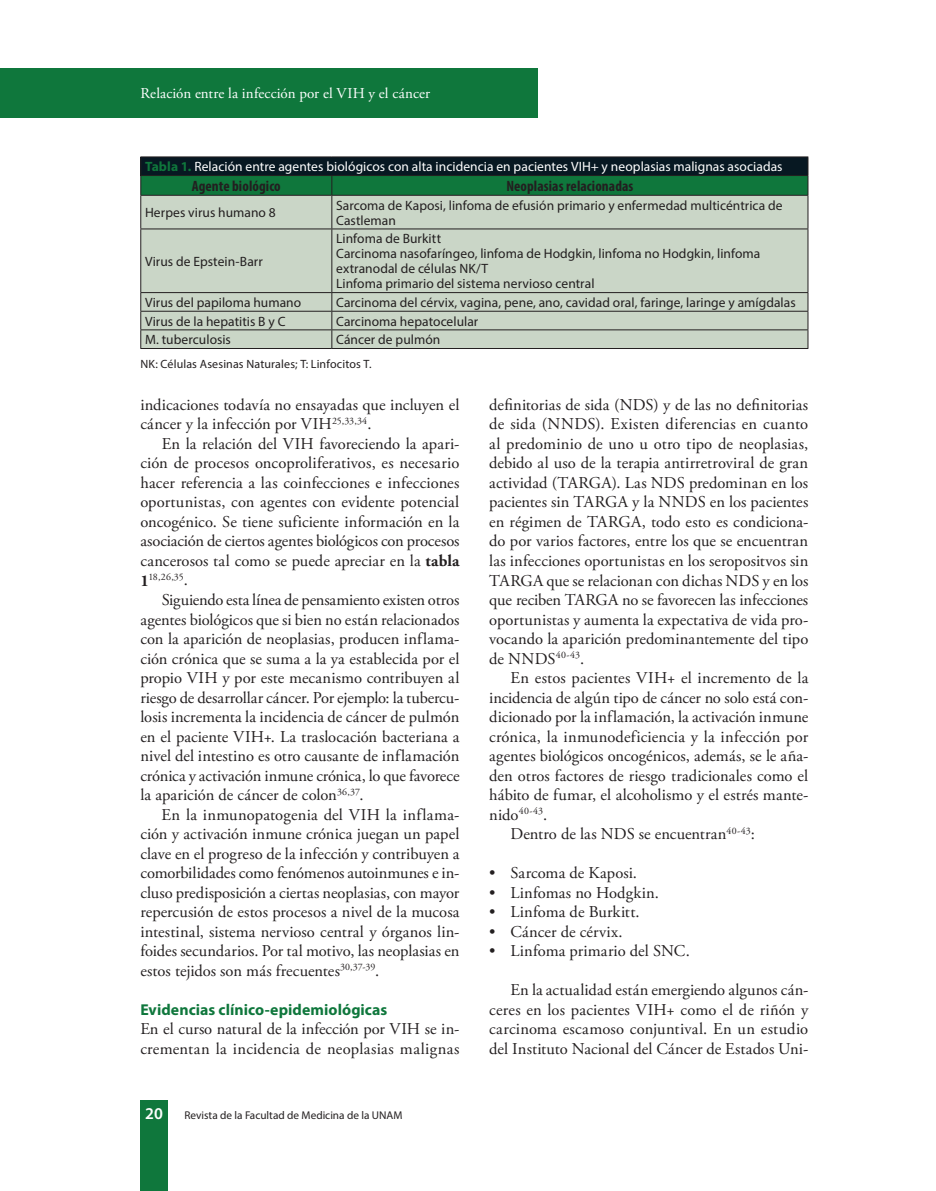
<style>
.page{position:relative;width:936px;height:1191px;background:#fff}
.page>*{position:absolute;margin:0;border:0;box-sizing:border-box;transform-origin:0 0}
.t1{font:16.5px/19.5px "Adobe Garamond Pro";letter-spacing:.005em;color:#231f20;text-align:justify}
.t2{font:600 16.5px "Myriad Pro";color:#fff}
.t3{font:700 15.75px "Myriad Pro";letter-spacing:.005em;color:#0f773c}
.t4{font:15px "Adobe Garamond Pro";letter-spacing:.01em;color:#fff}
.t5{font:700 condensed 15px "Myriad Pro";letter-spacing:.005em;color:#231f20}
.t6{font:13.5px/15px "Myriad Pro";letter-spacing:.005em;color:#231f20}
.t7{font:13.5px "Myriad Pro";letter-spacing:.005em;color:#fff}
.t8{font:12px "Myriad Pro";letter-spacing:.01em;color:#231f20}
.t9{font:11.25px "Myriad Pro";color:#231f20}
.t10{font:9.9px "Adobe Garamond Pro";color:#231f20}
.s1{font-weight:700;color:#0f773c}
.s2{font-weight:700}
.s3{font-weight:700;font-size:16.5px}
.s4{font-size:16.5px}
</style>
<div class="page">
<div style="left:0;top:68px;width:537px;height:49px;background:#0f773c"></div>
<div style="left:140px;top:1100px;width:28px;height:91px;background:#0f773c"></div>
<div style="left:141px;top:196px;width:666px;height:152px;background:#cad6c7"></div>
<hr style="left:140px;top:195px;width:192px;height:1px;background:#231f20">
<hr style="left:332px;top:195px;width:476px;height:1px;background:#231f20">
<hr style="left:331px;top:196px;width:1px;height:32px;background:#231f20">
<hr style="left:140px;top:228px;width:192px;height:1px;background:#231f20">
<hr style="left:332px;top:228px;width:476px;height:1px;background:#231f20">
<hr style="left:331px;top:229px;width:1px;height:63px;background:#231f20">
<hr style="left:140px;top:292px;width:192px;height:1px;background:#231f20">
<hr style="left:332px;top:292px;width:476px;height:1px;background:#231f20">
<hr style="left:140px;top:311px;width:192px;height:1px;background:#231f20">
<hr style="left:332px;top:311px;width:476px;height:1px;background:#231f20">
<hr style="left:140px;top:329px;width:192px;height:1px;background:#231f20">
<hr style="left:332px;top:329px;width:476px;height:1px;background:#231f20">
<svg style="left:331px;top:293px;width:1px;height:55px"></svg>
<hr style="left:140px;top:156px;width:192px;height:1px;background:#231f20">
<hr style="left:332px;top:156px;width:476px;height:1px;background:#231f20">
<svg style="left:140px;top:157px;width:668px;height:38px;background:#0c472e"></svg>
<hr style="left:140px;top:196px;width:1px;height:32px;background:#231f20">
<hr style="left:807px;top:196px;width:1px;height:32px;background:#231f20">
<hr style="left:140px;top:229px;width:1px;height:63px;background:#231f20">
<hr style="left:807px;top:229px;width:1px;height:63px;background:#231f20">
<svg style="left:140px;top:293px;width:1px;height:55px"></svg>
<svg style="left:807px;top:293px;width:1px;height:55px"></svg>
<hr style="left:140px;top:348px;width:192px;height:1px;background:#231f20">
<hr style="left:332px;top:348px;width:476px;height:1px;background:#231f20">
<p class="t4" style="left:140px;top:84px;width:291px">Relación entre la infección por el VIH y el cáncer</p>
<p class="t7" style="left:145px;top:158px;width:639px"><span class="s1">Tabla 1.</span> Relación entre agentes biológicos con alta incidencia en pacientes VIH+ y neoplasias malignas asociadas</p>
<p class="t5" style="left:192px;top:177px;width:90px">Agente biológico</p>
<p class="t5" style="left:506px;top:177px;width:128px">Neoplasias relacionadas</p>
<p class="t6" style="left:145px;top:205px;width:132px">Herpes virus humano 8</p>
<p class="t6" style="left:336px;top:197px;width:448px">Sarcoma de Kaposi, linfoma de efusión primario y enfermedad multicéntrica de<br>Castleman</p>
<p class="t6" style="left:145px;top:253px;width:119px">Virus de Epstein-Barr</p>
<p class="t6" style="left:336px;top:231px;width:426px">Linfoma de Burkitt<br>Carcinoma nasofaríngeo, linfoma de Hodgkin, linfoma no Hodgkin, linfoma extranodal de células NK/T<br>Linfoma primario del sistema nervioso central</p>
<p class="t6" style="left:145px;top:295px;width:158px">Virus del papiloma humano</p>
<p class="t6" style="left:336px;top:295px;width:461px">Carcinoma del cérvix, vagina, pene, ano, cavidad oral, faringe, laringe y amígdalas</p>
<p class="t6" style="left:145px;top:313px;width:142px">Virus de la hepatitis B y C</p>
<p class="t6" style="left:336px;top:313px;width:144px">Carcinoma hepatocelular</p>
<p class="t6" style="left:145px;top:332px;width:87px">M. tuberculosis</p>
<p class="t6" style="left:336px;top:332px;width:106px">Cáncer de pulmón</p>
<p class="t8" style="left:140px;top:356px;width:232px">NK: Células Asesinas Naturales; T: Linfocitos T.</p>
<p class="t1" style="left:140px;top:395px;width:320px">indicaciones todavía no ensayadas que incluyen el cáncer y la infección por VIH<sup>25,33,34</sup>.</p>
<p class="t1" style="left:140px;top:434px;width:320px;text-indent:21px">En la relación del VIH favoreciendo la apari&shy;ción de procesos oncoproliferativos, es necesario hacer referencia a las coinfecciones e infecciones oportunistas, con agentes con evidente potencial oncogénico. Se tiene suficiente información en la asociación de ciertos agentes biológicos con procesos cancerosos tal como se puede apreciar en la <span class="s2">tabla</span></p>
<p class="t10" style="left:140px;top:571px;width:49px"><span class="s3">1</span>18,26,35<span class="s4">.</span></p>
<p class="t1" style="left:140px;top:590px;width:320px;text-indent:21px">Siguiendo esta línea de pensamiento existen otros agentes biológicos que si bien no están relacionados con la aparición de neoplasias, producen inflama&shy;ción crónica que se suma a la ya establecida por el propio VIH y por este mecanismo contribuyen al riesgo de desarrollar cáncer. Por ejemplo: la tubercu&shy;losis incrementa la incidencia de cáncer de pulmón en el paciente VIH+. La traslocación bacteriana a nivel del intestino es otro causante de inflamación crónica y activación inmune crónica, lo que favorece la aparición de cáncer de colon<sup>36,37</sup>.</p>
<p class="t1" style="left:140px;top:805px;width:320px;text-indent:21px">En la inmunopatogenia del VIH la inflama&shy;ción y activación inmune crónica juegan un papel clave en el progreso de la infección y contribuyen a comorbilidades como fenómenos autoinmunes e in&shy;cluso predisposición a ciertas neoplasias, con mayor repercusión de estos procesos a nivel de la mucosa intestinal, sistema nervioso central y órganos lin&shy;foides secundarios. Por tal motivo, las neoplasias en estos tejidos son más frecuentes<sup>30,37-39</sup>.</p>
<p class="t3" style="left:140px;top:999px;width:248px">Evidencias clínico-epidemiológicas</p>
<p class="t1" style="left:140px;top:1019px;width:320px">En el curso natural de la infección por VIH se in&shy;crementan la incidencia de neoplasias malignas</p>
<p class="t2" style="left:137px;top:1102px;width:27px">2020</p>
<p class="t9" style="left:184px;top:1107px;width:219px">Revista de la Facultad de Medicina de la UNAM</p>
<p class="t1" style="left:489px;top:395px;width:320px">definitorias de sida (NDS) y de las no definitorias de sida (NNDS). Existen diferencias en cuanto al predominio de uno u otro tipo de neoplasias, debido al uso de la terapia antirretroviral de gran actividad (TARGA). Las NDS predominan en los pacientes sin TARGA y la NNDS en los pacientes en régimen de TARGA, todo esto es condiciona&shy;do por varios factores, entre los que se encuentran las infecciones oportunistas en los seropositvos sin TARGA que se relacionan con dichas NDS y en los que reciben TARGA no se favorecen las infecciones oportunistas y aumenta la expectativa de vida pro&shy;vocando la aparición predominantemente del tipo de NNDS<sup>40-43</sup>.</p>
<p class="t1" style="left:510px;top:668px;width:299px">En estos pacientes VIH+ el incremento de la</p>
<p class="t1" style="left:489px;top:688px;width:320px">incidencia de algún tipo de cáncer no solo está con-</p>
<p class="t1" style="left:489px;top:707px;width:320px">dicionado por la inflamación, la activación inmune</p>
<p class="t1" style="left:489px;top:727px;width:320px">crónica, la inmunodeficiencia y la infección por</p>
<p class="t1" style="left:489px;top:746px;width:320px">agentes biológicos oncogénicos, además, se le aña-</p>
<p class="t1" style="left:489px;top:766px;width:320px">den otros factores de riesgo tradicionales como el</p>
<p class="t1" style="left:489px;top:785px;width:320px">hábito de fumar, el alcoholismo y el estrés mante-</p>
<p class="t1" style="left:489px;top:805px;width:60px">nido<sup>40-43</sup>.</p>
<p class="t1" style="left:510px;top:824px;width:246px">Dentro de las NDS se encuentran<sup>40-43</sup>:</p>
<p class="t1" style="left:489px;top:863px;width:149px">• Sarcoma de Kaposi.</p>
<p class="t1" style="left:489px;top:883px;width:171px">• Linfomas no Hodgkin.</p>
<p class="t1" style="left:489px;top:902px;width:152px">• Linfoma de Burkitt.</p>
<p class="t1" style="left:489px;top:922px;width:135px">• Cáncer de cérvix.</p>
<p class="t1" style="left:489px;top:941px;width:202px">• Linfoma primario del SNC.</p>
<p class="t1" style="left:489px;top:980px;width:320px;text-indent:21px">En la actualidad están emergiendo algunos cán&shy;ceres en los pacientes VIH+ como el de riñón y carcinoma escamoso conjuntival. En un estudio del Instituto Nacional del Cáncer de Estados Uni-</p>
</div>
